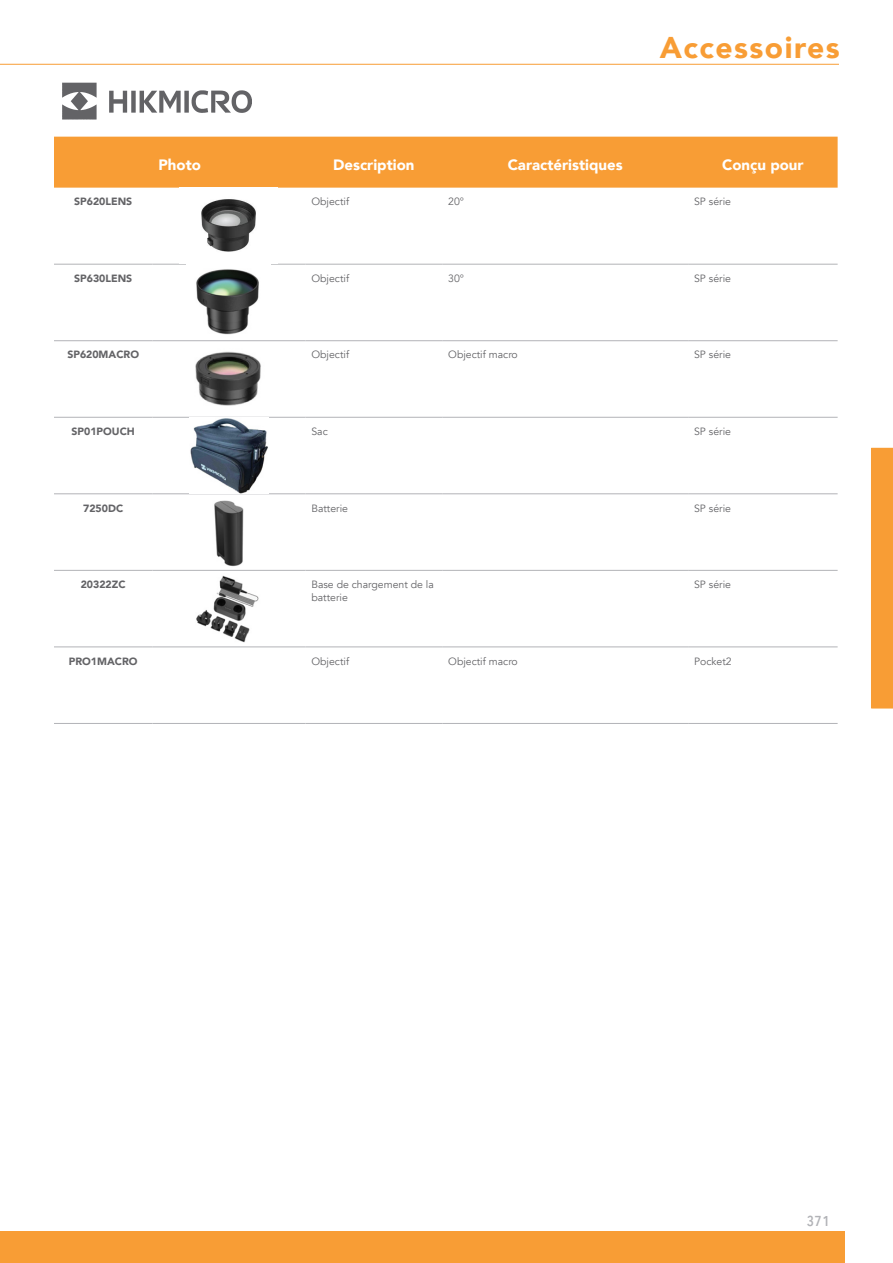
<style>
.page{position:relative;width:893px;height:1263px;background:#fff}
.page>*{position:absolute;margin:0;border:0;box-sizing:border-box;transform-origin:0 0}
.t1{font:900 30px "Avenir";letter-spacing:.05em;color:#f89d35}
.t2{font:500 18px "Avenir Next Condensed";color:#b2b3b7}
.t3{font:900 15px "Avenir";color:#fff}
.t4{font:10.5px/12.6px "Avenir";color:#636366}
.t5{font:900 10.5px "Avenir";color:#636366}
</style>
<div class="page">
<hr style="left:0;top:64px;width:839px;height:1px;background:#f89d35">
<div style="left:0;top:1231px;width:844px;height:32px;background:#f89d35"></div>
<div style="left:54px;top:137px;width:784px;height:51px;background:#f89d35"></div>
<hr style="left:54px;top:264px;width:98px;height:1px;background:#b2b3b7">
<hr style="left:152px;top:264px;width:153px;height:1px;background:#b2b3b7">
<hr style="left:305px;top:264px;width:137px;height:1px;background:#b2b3b7">
<hr style="left:442px;top:264px;width:246px;height:1px;background:#b2b3b7">
<hr style="left:688px;top:264px;width:150px;height:1px;background:#b2b3b7">
<hr style="left:54px;top:417px;width:98px;height:1px;background:#b2b3b7">
<hr style="left:152px;top:417px;width:153px;height:1px;background:#b2b3b7">
<hr style="left:305px;top:417px;width:137px;height:1px;background:#b2b3b7">
<hr style="left:442px;top:417px;width:246px;height:1px;background:#b2b3b7">
<hr style="left:688px;top:417px;width:150px;height:1px;background:#b2b3b7">
<hr style="left:54px;top:493px;width:98px;height:1px;background:#b2b3b7">
<hr style="left:152px;top:493px;width:153px;height:1px;background:#b2b3b7">
<hr style="left:305px;top:493px;width:137px;height:1px;background:#b2b3b7">
<hr style="left:442px;top:493px;width:246px;height:1px;background:#b2b3b7">
<hr style="left:688px;top:493px;width:150px;height:1px;background:#b2b3b7">
<hr style="left:54px;top:570px;width:98px;height:1px;background:#b2b3b7">
<hr style="left:152px;top:570px;width:153px;height:1px;background:#b2b3b7">
<hr style="left:305px;top:570px;width:137px;height:1px;background:#b2b3b7">
<hr style="left:442px;top:570px;width:246px;height:1px;background:#b2b3b7">
<hr style="left:688px;top:570px;width:150px;height:1px;background:#b2b3b7">
<hr style="left:54px;top:647px;width:98px;height:1px;background:#b2b3b7">
<hr style="left:152px;top:647px;width:153px;height:1px;background:#b2b3b7">
<hr style="left:305px;top:647px;width:137px;height:1px;background:#b2b3b7">
<hr style="left:442px;top:647px;width:246px;height:1px;background:#b2b3b7">
<hr style="left:688px;top:647px;width:150px;height:1px;background:#b2b3b7">
<hr style="left:305px;top:723px;width:137px;height:1px;background:#b2b3b7">
<hr style="left:442px;top:723px;width:246px;height:1px;background:#b2b3b7">
<hr style="left:688px;top:723px;width:150px;height:1px;background:#b2b3b7">
<hr style="left:54px;top:340px;width:98px;height:1px;background:#b2b3b7">
<hr style="left:152px;top:340px;width:153px;height:1px;background:#b2b3b7">
<hr style="left:305px;top:340px;width:137px;height:1px;background:#b2b3b7">
<hr style="left:442px;top:340px;width:246px;height:1px;background:#b2b3b7">
<hr style="left:688px;top:340px;width:150px;height:1px;background:#b2b3b7">
<hr style="left:54px;top:723px;width:98px;height:1px;background:#b2b3b7">
<hr style="left:152px;top:723px;width:153px;height:1px;background:#b2b3b7">
<img style="left:201px;top:199px;width:55px;height:53px">
<img style="left:187px;top:264px;width:84px;height:71px">
<img style="left:195px;top:351px;width:66px;height:55px">
<img style="left:189px;top:417px;width:79px;height:77px">
<img style="left:214px;top:500px;width:30px;height:67px">
<img style="left:196px;top:575px;width:63px;height:68px">
<img style="left:62px;top:82px;width:190px;height:38px">
<div style="left:871px;top:448px;width:22px;height:260px;background:#f89d35"></div>
<h1 class="t1" style="left:660px;top:21px;width:182px">Accessoires</h1>
<h3 class="t3" style="left:158px;top:152px;width:44px">Photo</h3>
<h3 class="t3" style="left:333px;top:152px;width:83px">Description</h3>
<h3 class="t3" style="left:508px;top:152px;width:117px">Caractéristiques</h3>
<h3 class="t3" style="left:722px;top:152px;width:83px">Conçu pour</h3>
<p class="t5" style="left:74px;top:193px;width:60px">SP620LENS</p>
<p class="t4" style="left:311px;top:196px;width:39px">Objectif</p>
<p class="t4" style="left:448px;top:196px;width:17px">20°</p>
<p class="t4" style="left:694px;top:196px;width:38px">SP série</p>
<p class="t5" style="left:74px;top:269px;width:60px">SP630LENS</p>
<p class="t4" style="left:311px;top:272px;width:39px">Objectif</p>
<p class="t4" style="left:448px;top:272px;width:17px">30°</p>
<p class="t4" style="left:694px;top:272px;width:38px">SP série</p>
<p class="t5" style="left:67px;top:346px;width:73px">SP620MACRO</p>
<p class="t4" style="left:311px;top:349px;width:39px">Objectif</p>
<p class="t4" style="left:448px;top:349px;width:71px">Objectif macro</p>
<p class="t4" style="left:694px;top:349px;width:38px">SP série</p>
<p class="t5" style="left:72px;top:422px;width:65px">SP01POUCH</p>
<p class="t4" style="left:311px;top:425px;width:18px">Sac</p>
<p class="t4" style="left:694px;top:425px;width:38px">SP série</p>
<p class="t5" style="left:83px;top:499px;width:42px">7250DC</p>
<p class="t4" style="left:311px;top:502px;width:38px">Batterie</p>
<p class="t4" style="left:694px;top:502px;width:38px">SP série</p>
<p class="t5" style="left:81px;top:575px;width:46px">20322ZC</p>
<p class="t4" style="left:311px;top:578px;width:124px">Base de chargement de la batterie</p>
<p class="t4" style="left:694px;top:578px;width:38px">SP série</p>
<p class="t5" style="left:69px;top:652px;width:70px">PRO1MACRO</p>
<p class="t4" style="left:311px;top:655px;width:39px">Objectif</p>
<p class="t4" style="left:448px;top:655px;width:71px">Objectif macro</p>
<p class="t4" style="left:694px;top:655px;width:39px">Pocket2</p>
<h2 class="t2" style="left:806px;top:1209px;width:25px">371</h2>
</div>
